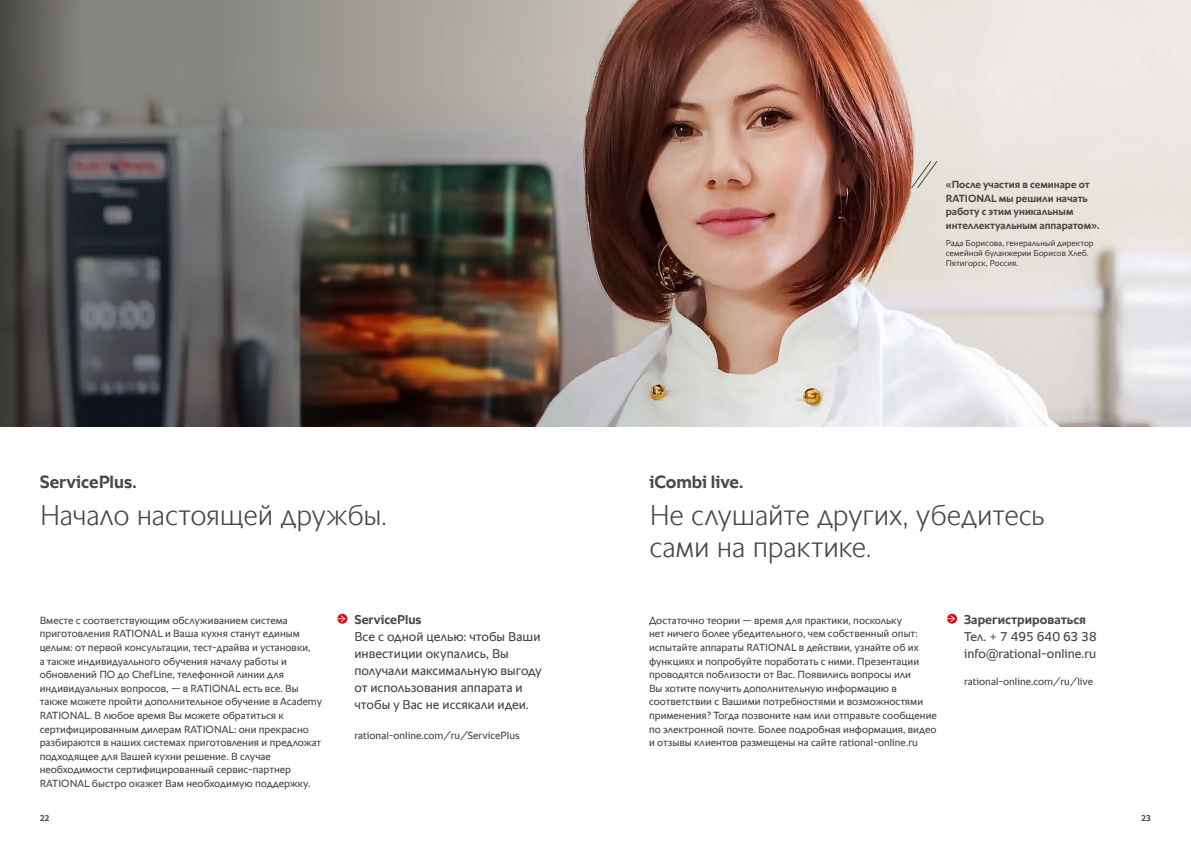
<style>
.page{position:relative;width:1191px;height:842px;background:#fff}
.page>*{position:absolute;margin:0;border:0;box-sizing:border-box;transform-origin:0 0}
.t1{font:300 29px/32px "RATIONAL Sans TT";letter-spacing:-.01em;color:#484847}
.t2{font:700 18px "RATIONAL Sans TT";color:#484847}
.t3{font:13px/17px "RATIONAL Sans TT";color:#484847}
.t4{font:700 13px "RATIONAL Sans TT";letter-spacing:.005em;color:#484847}
.t5{font:10.5px/13.6px "RATIONAL Sans TT";color:#484847}
.t6{font:700 10.5px/13.6px "RATIONAL Sans TT";color:#484847}
.t7{font:8.5px/10.2px "RATIONAL Sans TT";color:#484847}
.t8{font:700 8.5px "RATIONAL Sans TT";color:#484847}
</style>
<div class="page">
<img style="left:783px;top:0;width:408px;height:426px">
<img style="left:0;top:0;width:783px;height:426px">
<svg style="left:947px;top:614px;width:10px;height:10px"></svg>
<svg style="left:337px;top:614px;width:10px;height:10px"></svg>
<svg style="left:910px;top:160px;width:28px;height:29px"></svg>
<h2 class="t2" style="left:40px;top:468px;width:99px">ServicePlus.</h2>
<h1 class="t1" style="left:40px;top:499px;width:349px">Начало настоящей дружбы.</h1>
<p class="t6" style="left:945px;top:178px;width:155px">«После участия в семинаре от<br>RATIONAL мы решили начать работу с этим уникальным интеллектуальным аппаратом».</p>
<p class="t7" style="left:945px;top:238px;width:149px">Рада Борисова, генеральный директор семейной буланжерии Борисов Хлеб.<br>Пятигорск, Россия.</p>
<h2 class="t2" style="left:649px;top:468px;width:95px">iCombi live.</h2>
<h1 class="t1" style="left:649px;top:499px;width:397px">Не слушайте других, убедитесь сами на практике.</h1>
<p class="t4" style="left:354px;top:610px;width:69px">ServicePlus</p>
<p class="t3" style="left:354px;top:628px;width:189px">Все с одной целью: чтобы Ваши инвестиции окупались, Вы получали максимальную выгоду от использования аппарата и чтобы у Вас не иссякали идеи.</p>
<p class="t5" style="left:354px;top:729px;width:167px">rational-online.com/ru/ServicePlus</p>
<p class="t4" style="left:964px;top:610px;width:123px">Зарегистрироваться</p>
<p class="t3" style="left:964px;top:628px;width:134px">Тел. + 7 495 640 63 38 info@rational-online.ru</p>
<p class="t5" style="left:964px;top:675px;width:130px">rational-online.com/ru/live</p>
<p class="t5" style="left:40px;top:613px;width:284px">Вместе с соответствующим обслуживанием система приготовления RATIONAL и Ваша кухня станут единым целым: от первой консультации, тест-драйва и установки,<br>а также индивидуального обучения началу работы и обновлений ПО до ChefLine, телефонной линии для индивидуальных вопросов, — в RATIONAL есть все. Вы также можете пройти дополнительное обучение в Academy RATIONAL. В любое время Вы можете обратиться к сертифицированным дилерам RATIONAL: они прекрасно разбираются в наших системах приготовления и предложат подходящее для Вашей кухни решение. В случае необходимости сертифицированный сервис-партнер RATIONAL быстро окажет Вам необходимую поддержку.</p>
<p class="t8" style="left:40px;top:812px;width:11px">22</p>
<p class="t8" style="left:1141px;top:812px;width:12px">23</p>
<p class="t5" style="left:649px;top:613px;width:289px">Достаточно теории — время для практики, поскольку<br>нет ничего более убедительного, чем собственный опыт: испытайте аппараты RATIONAL в действии, узнайте об их функциях и попробуйте поработать с ними. Презентации проводятся поблизости от Вас. Появились вопросы или<br>Вы хотите получить дополнительную информацию в соответствии с Вашими потребностями и возможностями применения? Тогда позвоните нам или отправьте сообщение по электронной почте. Более подробная информация, видео и отзывы клиентов размещены на сайте rational-online.ru</p>
</div>
